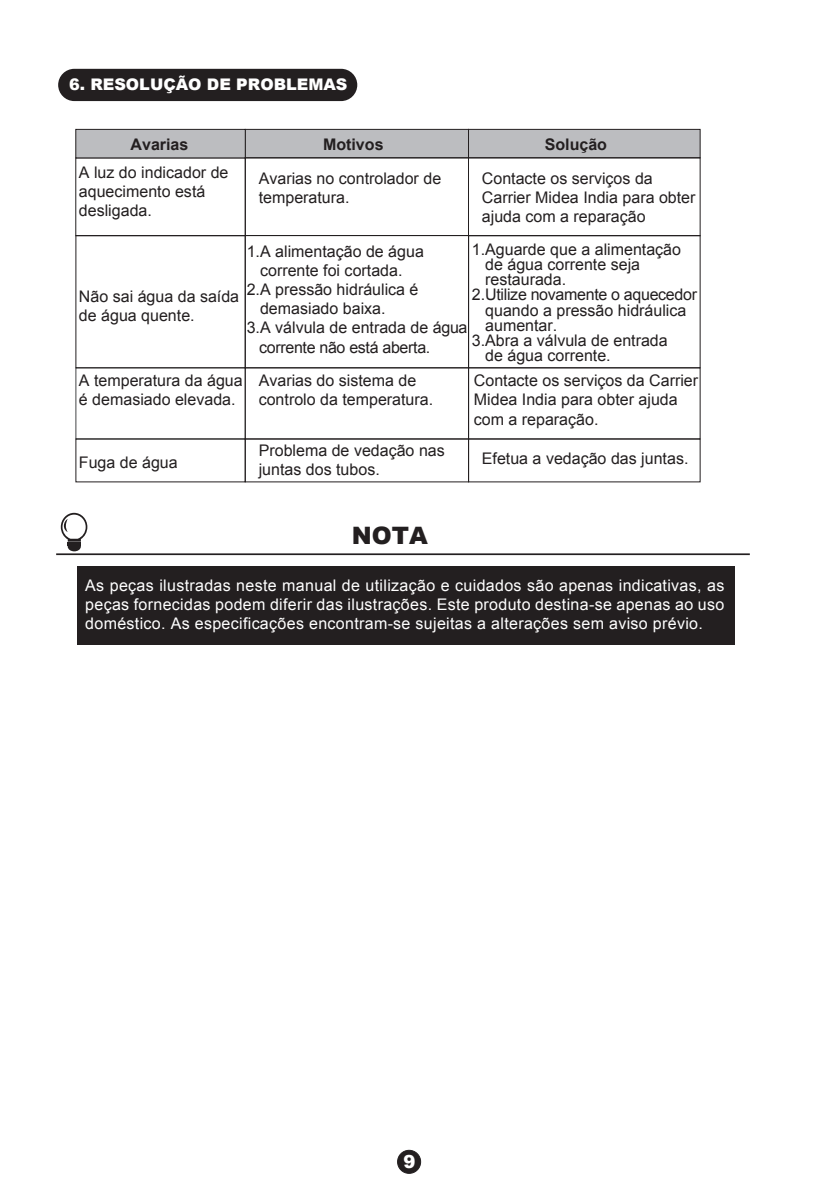
<style>
.page{position:relative;width:823px;height:1191px;background:#fff}
.page>*{position:absolute;margin:0;border:0;box-sizing:border-box;transform-origin:0 0}
.t1{font:900 24px "Arial";color:#231f20}
.t2{font:900 18px "Arial";color:#fff}
.t3{font:16px/19.2px "Arial";color:#231f20}
.t4{font:16px/19.2px "Arial";letter-spacing:.02em;color:#fff;text-align:justify}
.t5{font:16px "Arial";letter-spacing:-.02em;color:#231f20}
.t6{font:900 16px "Arial";color:#fff}
.t7{font:700 16px "Arial";color:#231f20}
</style>
<div class="page">
<div style="left:397px;top:1150px;width:23px;height:23px;background:#231f20;border-radius:50%"></div>
<div style="left:397px;top:1150px;width:23px;height:23px;border:1px solid #231f20;border-radius:50%"></div>
<div style="left:58px;top:69px;width:299px;height:32px;background:#231f20"></div>
<div style="left:77px;top:566px;width:657px;height:79px;background:#231f20"></div>
<hr style="left:56px;top:553px;width:693px;height:2px;background:#231f20">
<svg style="left:61px;top:513px;width:26px;height:38px"></svg>
<div style="left:467px;top:129px;width:233px;height:29px;background:#bcbdc0;border:1px solid #231f20"></div>
<div style="left:244px;top:129px;width:224px;height:29px;background:#bcbdc0;border:1px solid #231f20"></div>
<div style="left:75px;top:129px;width:170px;height:29px;background:#bcbdc0;border:1px solid #231f20"></div>
<div style="left:244px;top:157px;width:224px;height:79px;border:1px solid #231f20"></div>
<div style="left:467px;top:157px;width:233px;height:79px;border:1px solid #231f20"></div>
<div style="left:468px;top:438px;width:232px;height:44px;border:1px solid #231f20"></div>
<div style="left:75px;top:235px;width:170px;height:133px;border:1px solid #231f20"></div>
<div style="left:244px;top:235px;width:224px;height:133px;border:1px solid #231f20"></div>
<div style="left:468px;top:235px;width:232px;height:133px;border:1px solid #231f20"></div>
<div style="left:75px;top:438px;width:170px;height:44px;border:1px solid #231f20"></div>
<div style="left:244px;top:438px;width:224px;height:44px;border:1px solid #231f20"></div>
<p class="t6" style="left:69px;top:73px;width:280px">6. RESOLUÇÃO DE PROBLEMAS</p>
<p class="t7" style="left:130px;top:134px;width:59px">Avarias</p>
<p class="t7" style="left:323px;top:134px;width:62px">Motivos</p>
<p class="t7" style="left:544px;top:134px;width:64px">Solução</p>
<p class="t3" style="left:79px;top:162px;width:151px">A luz do indicador de aquecimento está desligada.</p>
<p class="t3" style="left:258px;top:168px;width:184px">Avarias no controlador de temperatura.</p>
<p class="t3" style="left:481px;top:168px;width:215px">Contacte os serviços da<br>Carrier Midea India para obter ajuda com a reparação</p>
<p class="t3" style="left:79px;top:287px;width:162px">Não sai água da saída de água quente.</p>
<p class="t3" style="left:471px;top:240px;width:211px">1.Aguarde que a alimentação</p>
<p class="t3" style="left:485px;top:255px;width:156px">de água corrente seja</p>
<p class="t3" style="left:485px;top:270px;width:82px">restaurada.</p>
<p class="t5" style="left:471px;top:284px;width:226px">2.Utilize novamente o aquecedor</p>
<p class="t3" style="left:485px;top:300px;width:202px">quando a pressão hidráulica</p>
<p class="t3" style="left:485px;top:316px;width:74px">aumentar.</p>
<p class="t3" style="left:471px;top:331px;width:197px">3.Abra a válvula de entrada</p>
<p class="t3" style="left:485px;top:346px;width:127px">de água corrente.</p>
<p class="t3" style="left:246px;top:241px;width:178px">1.A alimentação de água</p>
<p class="t3" style="left:260px;top:261px;width:144px">corrente foi cortada.</p>
<p class="t3" style="left:246px;top:280px;width:173px">2.A pressão hidráulica é</p>
<p class="t3" style="left:260px;top:299px;width:127px">demasiado baixa.</p>
<p class="t3" style="left:246px;top:318px;width:222px">3.A válvula de entrada de água</p>
<p class="t5" style="left:259px;top:336px;width:173px">corrente não está aberta.</p>
<p class="t3" style="left:79px;top:371px;width:165px">A temperatura da água é demasiado elevada.</p>
<p class="t3" style="left:79px;top:453px;width:100px">Fuga de água</p>
<p class="t3" style="left:473px;top:371px;width:226px">Contacte os serviços da Carrier<br>Midea India para obter ajuda com a reparação.</p>
<p class="t3" style="left:258px;top:371px;width:176px">Avarias do sistema de controlo da temperatura.</p>
<p class="t3" style="left:258px;top:441px;width:187px">Problema de vedação nas juntas dos tubos.</p>
<p class="t3" style="left:481px;top:449px;width:208px">Efetua a vedação das juntas.</p>
<h1 class="t1" style="left:351px;top:518px;width:77px">NOTA</h1>
<p class="t4" style="left:85px;top:576px;width:640px">As peças ilustradas neste manual de utilização e cuidados são apenas indicativas, as peças fornecidas podem diferir das ilustrações. Este produto destina-se apenas ao uso doméstico. As especificações encontram-se sujeitas a alterações sem aviso prévio.</p>
<p class="t2" style="left:403px;top:1148px;width:14px">9</p>
</div>
